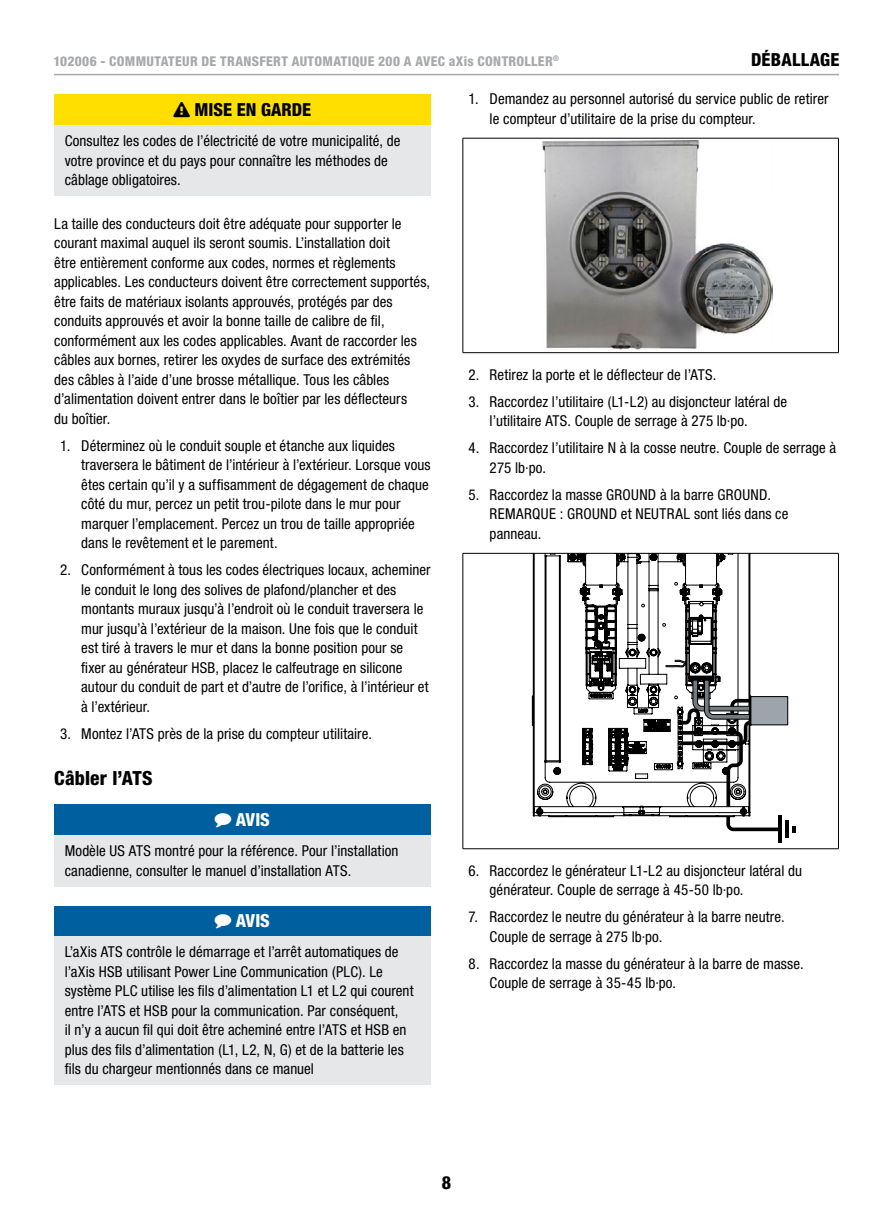
<style>
.page{position:relative;width:893px;height:1212px;background:#fff}
.page>*{position:absolute;margin:0;border:0;box-sizing:border-box;transform-origin:0 0}
.t1{font:800 condensed 19.5px "Helvetica Neue LT Std";letter-spacing:.01em;color:#000}
.t2{font:800 condensed 18px "Helvetica Neue LT Std";color:#000}
.t3{font:800 condensed 18px "Helvetica Neue LT Std";letter-spacing:-.005em;color:#fff}
.t4{font:condensed 15px/19.5px "Helvetica Neue LT Std";letter-spacing:.005em;color:#000}
.t5{font:800 condensed 13.5px "Helvetica Neue LT Std";letter-spacing:.025em;color:#a7a9ac}
</style>
<div class="page">
<hr style="left:54px;top:74px;width:785px;height:1px;background:#a7a9ac">
<div style="left:54px;top:94px;width:376px;height:31px;background:#ffdf00"></div>
<div style="left:54px;top:125px;width:376px;height:71px;background:#e6e7e8"></div>
<div style="left:54px;top:805px;width:376px;height:30px;background:#005f9e"></div>
<div style="left:54px;top:835px;width:376px;height:51px;background:#e6e7e8"></div>
<div style="left:54px;top:906px;width:376px;height:30px;background:#005f9e"></div>
<div style="left:54px;top:936px;width:376px;height:149px;background:#e6e7e8"></div>
<hr style="left:463px;top:138px;width:376px;height:1px;background:#000">
<hr style="left:463px;top:138px;width:1px;height:214px;background:#000">
<hr style="left:838px;top:138px;width:1px;height:214px;background:#000">
<hr style="left:463px;top:352px;width:376px;height:1px;background:#000">
<img style="left:542px;top:141px;width:230px;height:208px">
<hr style="left:463px;top:553px;width:376px;height:1px;background:#000">
<hr style="left:463px;top:553px;width:1px;height:295px;background:#000">
<hr style="left:838px;top:553px;width:1px;height:295px;background:#000">
<hr style="left:463px;top:848px;width:376px;height:1px;background:#000">
<svg style="left:514px;top:553px;width:241px;height:264px"></svg>
<svg style="left:602px;top:642px;width:8px;height:6px"></svg>
<svg style="left:682px;top:680px;width:67px;height:127px"></svg>
<svg style="left:726px;top:817px;width:52px;height:14px"></svg>
<hr style="left:778px;top:815px;width:4px;height:28px;background:#000">
<hr style="left:785px;top:821px;width:3px;height:17px;background:#000">
<svg style="left:792px;top:826px;width:3px;height:7px"></svg>
<div style="left:751px;top:696px;width:37px;height:29px;background:#9da4ab"></div>
<div style="left:751px;top:696px;width:37px;height:29px;border:1px solid #000"></div>
<p class="t5" style="left:53px;top:53px;width:507px">102006 - COMMUTATEUR DE TRANSFERT AUTOMATIQUE 200 A AVEC aXis CONTROLLER<sup>®</sup></p>
<p class="t2" style="left:751px;top:49px;width:41px">Déballage</p>
<p class="t2" style="left:173px;top:98px;width:139px">❑ MISE EN GARDE</p>
<p class="t4" style="left:65px;top:131px;width:337px">Consultez les codes de l’électricité de votre municipalité, de votre province et du pays pour connaître les méthodes de câblage obligatoires.</p>
<p class="t4" style="left:54px;top:213px;width:377px">La taille des conducteurs doit être adéquate pour supporter le courant maximal auquel ils seront soumis. L’installation doit<br>être entièrement conforme aux codes, normes et règlements applicables. Les conducteurs doivent être correctement supportés, être faits de matériaux isolants approuvés, protégés par des conduits approuvés et avoir la bonne taille de calibre de fil, conformément aux les codes applicables. Avant de raccorder les câbles aux bornes, retirer les oxydes de surface des extrémités des câbles à l’aide d’une brosse métallique. Tous les câbles d’alimentation doivent entrer dans le boîtier par les déflecteurs<br>du boîtier.</p>
<p class="t4" style="left:81px;top:435px;width:351px;text-indent:-21px">1. Déterminez où le conduit souple et étanche aux liquides traversera le bâtiment de l’intérieur à l’extérieur. Lorsque vous êtes certain qu’il y a suffisamment de dégagement de chaque côté du mur, percez un petit trou-pilote dans le mur pour marquer l’emplacement. Percez un trou de taille appropriée dans le revêtement et le parement.</p>
<p class="t4" style="left:81px;top:560px;width:351px;text-indent:-21px">2. Conformément à tous les codes électriques locaux, acheminer le conduit le long des solives de plafond/plancher et des montants muraux jusqu’à l’endroit où le conduit traversera le mur jusqu’à l’extérieur de la maison. Une fois que le conduit est tiré à travers le mur et dans la bonne position pour se fixer au générateur HSB, placez le calfeutrage en silicone autour du conduit de part et d’autre de l’orifice, à l’intérieur et à l’extérieur.</p>
<p class="t4" style="left:60px;top:723px;width:313px">3. Montez l’ATS près de la prise du compteur utilitaire.</p>
<h1 class="t1" style="left:54px;top:766px;width:100px">Câbler l’ATS</h1>
<p class="t3" style="left:215px;top:808px;width:57px">◆ AVIS</p>
<p class="t4" style="left:65px;top:841px;width:335px">Modèle US ATS montré pour la référence. Pour l’installation canadienne, consulter le manuel d’installation ATS.</p>
<p class="t3" style="left:215px;top:910px;width:57px">◆ AVIS</p>
<p class="t4" style="left:65px;top:942px;width:350px">L’aXis ATS contrôle le démarrage et l’arrêt automatiques de l’aXis HSB utilisant Power Line Communication (PLC). Le système PLC utilise les fils d’alimentation L1 et L2 qui courent entre l’ATS et HSB pour la communication. Par conséquent,<br>il n’y a aucun fil qui doit être acheminé entre l’ATS et HSB en plus des fils d’alimentation (L1, L2, N, G) et de la batterie les fils du chargeur mentionnés dans ce manuel</p>
<p class="t4" style="left:490px;top:89px;width:340px;text-indent:-21px">1. Demandez au personnel autorisé du service public de retirer le compteur d’utilitaire de la prise du compteur.</p>
<p class="t4" style="left:469px;top:365px;width:249px">2. Retirez la porte et le déflecteur de l’ATS.</p>
<p class="t4" style="left:490px;top:392px;width:299px;text-indent:-21px">3. Raccordez l’utilitaire (L1-L2) au disjoncteur latéral de l’utilitaire ATS. Couple de serrage à 275 lb·po.</p>
<p class="t4" style="left:490px;top:438px;width:348px;text-indent:-21px">4. Raccordez l’utilitaire N à la cosse neutre. Couple de serrage à<br>275 lb·po.</p>
<p class="t4" style="left:490px;top:485px;width:300px;text-indent:-21px">5. Raccordez la masse GROUND à la barre GROUND.<br>REMARQUE : GROUND et NEUTRAL sont liés dans ce panneau.</p>
<p class="t4" style="left:490px;top:861px;width:314px;text-indent:-21px">6. Raccordez le générateur L1-L2 au disjoncteur latéral du générateur. Couple de serrage à 45-50 lb·po.</p>
<p class="t4" style="left:490px;top:907px;width:296px;text-indent:-21px">7. Raccordez le neutre du générateur à la barre neutre.<br>Couple de serrage à 275 lb·po.</p>
<p class="t4" style="left:490px;top:954px;width:316px;text-indent:-21px">8. Raccordez la masse du générateur à la barre de masse.<br>Couple de serrage à 35-45 lb·po.</p>
<p class="t2" style="left:442px;top:1171px;width:11px">8</p>
</div>
